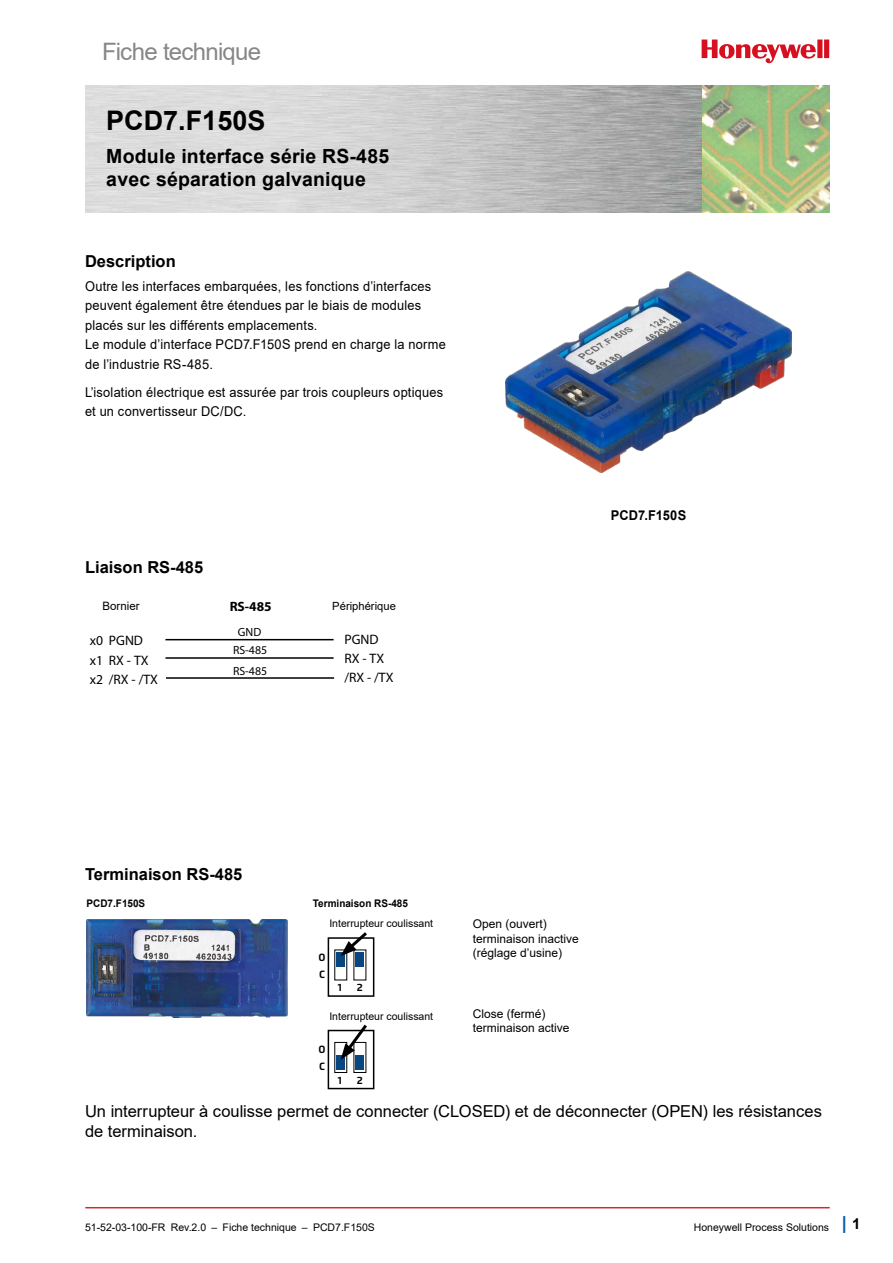
<style>
.page{position:relative;width:893px;height:1263px;background:#fff}
.page>*{position:absolute;margin:0;border:0;box-sizing:border-box;transform-origin:0 0}
.Titel_Produktname_18{font:700 27px "Arial";color:#000}
.t1{font:24px "Arial";letter-spacing:-.03em;color:#878787}
.Titel_Produktname_18-2{font:700 19.5px/23.4px "Arial";letter-spacing:.01em;color:#000}
.t2{font:700 18px "Arial";color:#005da9}
.Fliesstext__1mm{font:16.5px/19.8px "Arial";color:#000}
.Subtitel__11_13__-_1{font:700 16.5px "Arial";color:#000}
.t3{font:13.65px/19px "Myriad Pro";color:#000}
.Grundtext___9_13{font:13.5px/19.5px "Arial";letter-spacing:.02em;color:#000;scale:.95 1}
.t4{font:700 13.5px "Arial";letter-spacing:.015em;color:#000;scale:.95 1}
.t5{font:700 13.5px "Myriad Pro";color:#000}
.Tabellenfliesstext{font:12px/14.4px "Arial";color:#000}
.t6{font:11.85px "Myriad Pro";color:#000}
.t7{font:11.55px "Arial";color:#000}
.t8{font:11.25px "Arial";color:#000}
.Legenden__7_auto{font:10.5px "Arial";color:#000}
.Tables__Subtitel_bol{font:700 10.5px "Arial";color:#000;scale:.95 1}
.t9{font:700 10.5px "Flexo";color:#000}
.s1{font-size:15px;color:#000}
</style>
<div class="page">
<img style="left:506px;top:272px;width:285px;height:200px">
<img style="left:85px;top:85px;width:744px;height:128px">
<svg style="left:702px;top:40px;width:127px;height:24px"></svg>
<hr style="left:86px;top:1207px;width:743px;height:1px;background:#d7282f">
<img style="left:87px;top:919px;width:201px;height:98px">
<div style="left:336px;top:952px;width:9px;height:15px;background:#074680"></div>
<div style="left:356px;top:952px;width:8px;height:15px;background:#074680"></div>
<div style="left:328px;top:937px;width:46px;height:60px;border:2px solid #000"></div>
<svg style="left:341px;top:932px;width:29px;height:24px"></svg>
<div style="left:336px;top:1056px;width:9px;height:14px;background:#074680"></div>
<div style="left:334px;top:1042px;width:13px;height:31px;border:1px solid #000"></div>
<div style="left:356px;top:1056px;width:8px;height:14px;background:#074680"></div>
<div style="left:354px;top:1042px;width:12px;height:31px;border:1px solid #000"></div>
<div style="left:328px;top:1030px;width:46px;height:59px;border:2px solid #000"></div>
<svg style="left:341px;top:1024px;width:29px;height:36px"></svg>
<hr style="left:165px;top:640px;width:169px;height:1px;background:#939393">
<hr style="left:165px;top:639px;width:169px;height:1px;background:#000">
<hr style="left:165px;top:657px;width:169px;height:2px;background:#000">
<hr style="left:166px;top:677px;width:168px;height:2px;background:#000">
<h2 class="t1" style="left:102px;top:35px;width:160px">Fiche technique</h2>
<p class="Titel_Produktname_18" style="left:106px;top:102px;width:161px">PCD7.F150S</p>
<p class="Titel_Produktname_18-2" style="left:106px;top:145px;width:284px">Module interface série RS-485 avec séparation galvanique</p>
<p class="Subtitel__11_13__-_1" style="left:85px;top:250px;width:92px">Description</p>
<p class="Grundtext___9_13" style="left:85px;top:276px;width:381px">Outre les interfaces embarquées, les fonctions d’interfaces peuvent également être étendues par le biais de modules placés sur les différents emplacements.<br>Le module d’interface PCD7.F150S prend en charge la norme de l’industrie RS-485.</p>
<p class="Grundtext___9_13" style="left:85px;top:382px;width:379px">L’isolation électrique est assurée par trois coupleurs optiques et un convertisseur DC/DC.</p>
<p class="Subtitel__11_13__-_1" style="left:85px;top:556px;width:120px">Liaison RS-485</p>
<p class="t7" style="left:103px;top:598px;width:39px">Bornier</p>
<p class="t5" style="left:230px;top:598px;width:44px">RS-485</p>
<p class="t8" style="left:332px;top:598px;width:65px">Périphérique</p>
<p class="t6" style="left:238px;top:624px;width:25px">GND</p>
<p class="t6" style="left:233px;top:664px;width:36px">RS-485</p>
<p class="t3" style="left:90px;top:631px;width:70px">x0 PGND x1 RX - TX x2 /RX - /TX</p>
<p class="t3" style="left:344px;top:629px;width:51px">PGND<br>RX - TX /RX - /TX</p>
<p class="t6" style="left:233px;top:643px;width:36px">RS-485</p>
<p class="t4" style="left:611px;top:506px;width:81px">PCD7.F150S</p>
<p class="Subtitel__11_13__-_1" style="left:85px;top:862px;width:159px">Terminaison RS-485</p>
<p class="Tables__Subtitel_bol" style="left:87px;top:896px;width:63px">PCD7.F150S</p>
<p class="Tables__Subtitel_bol" style="left:313px;top:896px;width:102px">Terminaison RS-485</p>
<p class="Legenden__7_auto" style="left:329px;top:916px;width:105px">Interrupteur coulissant</p>
<p class="t9" style="left:318px;top:950px;width:9px">O</p>
<p class="t9" style="left:319px;top:968px;width:7px">C</p>
<p class="t9" style="left:338px;top:981px;width:6px">1</p>
<p class="t9" style="left:357px;top:981px;width:7px">2</p>
<p class="Legenden__7_auto" style="left:329px;top:1009px;width:105px">Interrupteur coulissant</p>
<p class="t9" style="left:318px;top:1043px;width:9px">O</p>
<p class="t9" style="left:319px;top:1060px;width:7px">C</p>
<p class="t9" style="left:338px;top:1073px;width:6px">1</p>
<p class="t9" style="left:357px;top:1073px;width:7px">2</p>
<p class="Tabellenfliesstext" style="left:473px;top:917px;width:108px">Open (ouvert) terminaison inactive (réglage d’usine)</p>
<p class="Tabellenfliesstext" style="left:473px;top:1006px;width:98px">Close (fermé) terminaison active</p>
<p class="Fliesstext__1mm" style="left:85px;top:1101px;width:738px">Un interrupteur à coulisse permet de connecter (CLOSED) et de déconnecter (OPEN) les résistances de terminaison.</p>
<p class="Legenden__7_auto" style="left:85px;top:1220px;width:291px">51-52-03-100-FR Rev.2.0 – Fiche technique – PCD7.F150S</p>
<p class="Legenden__7_auto" style="left:694px;top:1220px;width:137px">Honeywell Process Solutions</p>
<h3 class="t2" style="left:842px;top:1210px;width:20px">| <span class="s1">1</span></h3>
</div>
